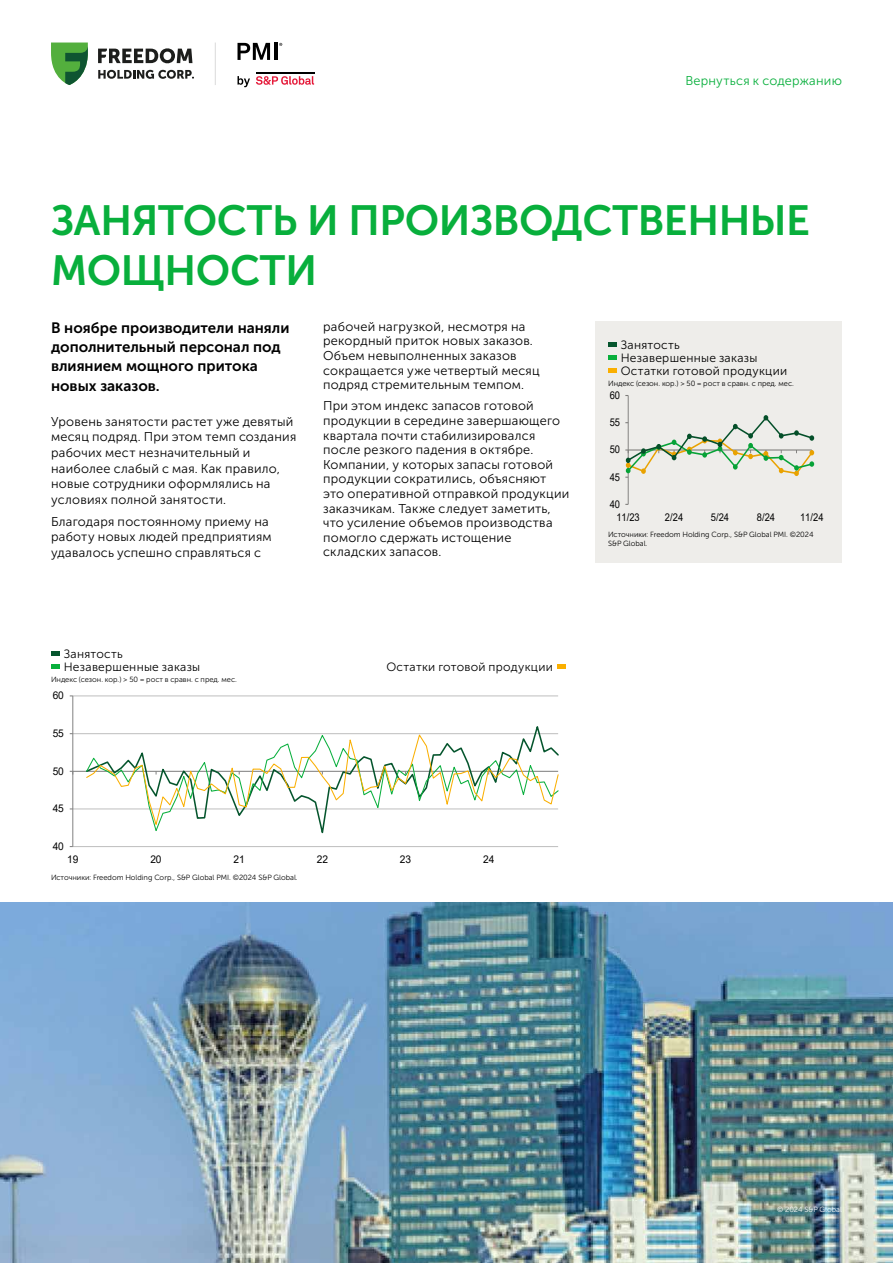
<style>
.page{position:relative;width:893px;height:1263px;background:#fff}
.page>*{position:absolute;margin:0;border:0;box-sizing:border-box;transform-origin:0 0}
.t1{font:42px/50.4px "Museo Sans Cyrl 700";letter-spacing:-.01em;color:#08af3c}
.t2{font:15px/19.4px "Museo Sans Cyrl 700";color:#000}
.t3{font:12.75px/14.5px "Museo Sans Cyrl 300";letter-spacing:.02em;color:#000}
.t4{font:12.75px "Museo Sans Cyrl 300";letter-spacing:.02em;color:#08af3c}
.t5{font:12px "Museo Sans Cyrl 300";letter-spacing:.02em;color:#000}
.t6{font:10.65px "Arial";color:#000;scale:.87 1}
.t7{font:10.65px "Arial";color:#000;scale:.96 1}
.t8{font:7.5px/9px "Museo Sans Cyrl 300";color:#000}
.t9{font:7.5px "Museo Sans Cyrl 300";color:#fff}
</style>
<div class="page">
<svg style="left:237px;top:76px;width:13px;height:11px"></svg>
<svg style="left:256px;top:76px;width:58px;height:9px"></svg>
<hr style="left:256px;top:72px;width:58px;height:2px;background:#000">
<svg style="left:237px;top:43px;width:33px;height:17px"></svg>
<hr style="left:274px;top:43px;width:3px;height:17px;background:#000">
<svg style="left:98px;top:48px;width:96px;height:31px"></svg>
<svg style="left:51px;top:43px;width:37px;height:42px"></svg>
<hr style="left:215px;top:43px;width:1px;height:42px;background:#dadada">
<hr style="left:73px;top:846px;width:485px;height:1px;background:#bfbfbf">
<hr style="left:73px;top:809px;width:485px;height:1px;background:#bfbfbf">
<hr style="left:73px;top:733px;width:485px;height:1px;background:#bfbfbf">
<hr style="left:73px;top:696px;width:485px;height:1px;background:#bfbfbf">
<hr style="left:72px;top:696px;width:1px;height:150px;background:#7f7f7f">
<hr style="left:73px;top:771px;width:485px;height:1px;background:#7f7f7f">
<svg style="left:85px;top:732px;width:474px;height:96px"></svg>
<svg style="left:51px;top:652px;width:9px;height:4px"></svg>
<div style="left:557px;top:664px;width:9px;height:5px;background:#faaf00"></div>
<div style="left:595px;top:321px;width:247px;height:242px;background:#eeedea"></div>
<hr style="left:628px;top:395px;width:1px;height:109px;background:#868686">
<svg style="left:625px;top:415px;width:189px;height:63px"></svg>
<svg style="left:608px;top:343px;width:9px;height:4px"></svg>
<div style="left:608px;top:355px;width:9px;height:5px;background:#08af3c"></div>
<svg style="left:608px;top:368px;width:9px;height:4px"></svg>
<div style="left:51px;top:664px;width:9px;height:5px;background:#08af3c"></div>
<img style="left:0;top:902px;width:893px;height:361px">
<p class="t4" style="left:685px;top:74px;width:158px">Вернуться к содержанию</p>
<h1 class="t1" style="left:51px;top:195px;width:761px">ЗАНЯТОСТЬ И ПРОИЗВОДСТВЕННЫЕ<br>МОЩНОСТИ</h1>
<p class="t2" style="left:51px;top:318px;width:240px">В ноябре производители наняли дополнительный персонал под влиянием мощного притока новых заказов.</p>
<p class="t3" style="left:51px;top:414px;width:247px;line-height:15.6px">Уровень занятости растет уже девятый месяц подряд. При этом темп создания рабочих мест незначительный и наиболее слабый с мая. Как правило, новые сотрудники оформлялись на условиях полной занятости.</p>
<p class="t3" style="left:51px;top:514px;width:222px;line-height:15.6px">Благодаря постоянному приему на работу новых людей предприятиям удавалось успешно справляться с</p>
<p class="t3" style="left:323px;top:319px;width:218px">рабочей нагрузкой, несмотря на рекордный приток новых заказов.<br>Объем невыполненных заказов сокращается уже четвертый месяц подряд стремительным темпом.</p>
<p class="t3" style="left:323px;top:399px;width:248px">При этом индекс запасов готовой продукции в середине завершающего квартала почти стабилизировался после резкого падения в октябре.<br>Компании, у которых запасы готовой продукции сократились, объясняют это оперативной отправкой продукции заказчикам. Также следует заметить, что усиление объемов производства помогло сдержать истощение складских запасов.</p>
<p class="t5" style="left:64px;top:648px;width:61px">Занятость</p>
<p class="t5" style="left:64px;top:660px;width:138px">Незавершенные заказы</p>
<p class="t8" style="left:51px;top:675px;width:187px">Индекс (сезон. кор.) &gt; 50 = рост в сравн. с пред. мес.</p>
<p class="t7" style="left:53px;top:688px;width:13px">60</p>
<p class="t7" style="left:53px;top:726px;width:13px">55</p>
<p class="t7" style="left:53px;top:763px;width:13px">50</p>
<p class="t7" style="left:53px;top:801px;width:13px">45</p>
<p class="t7" style="left:53px;top:839px;width:13px">40</p>
<p class="t5" style="left:386px;top:660px;width:168px">Остатки готовой продукции</p>
<p class="t7" style="left:67px;top:851px;width:13px">19</p>
<p class="t7" style="left:150px;top:851px;width:13px">20</p>
<p class="t7" style="left:234px;top:851px;width:13px">21</p>
<p class="t7" style="left:317px;top:851px;width:13px">22</p>
<p class="t7" style="left:400px;top:851px;width:13px">23</p>
<p class="t7" style="left:483px;top:851px;width:13px">24</p>
<p class="t8" style="left:51px;top:873px;width:248px">Источники: Freedom Holding Corp., S&amp;P Global PMI. ©2024 S&amp;P Global.</p>
<p class="t5" style="left:621px;top:339px;width:61px">Занятость</p>
<p class="t5" style="left:621px;top:351px;width:138px">Незавершенные заказы</p>
<p class="t8" style="left:608px;top:379px;width:187px">Индекс (сезон. кор.) &gt; 50 = рост в сравн. с пред. мес.</p>
<p class="t5" style="left:621px;top:364px;width:168px">Остатки готовой продукции</p>
<p class="t6" style="left:610px;top:388px;width:13px">60</p>
<p class="t6" style="left:610px;top:415px;width:13px">55</p>
<p class="t6" style="left:610px;top:442px;width:13px">50</p>
<p class="t6" style="left:610px;top:469px;width:13px">45</p>
<p class="t6" style="left:610px;top:497px;width:13px">40</p>
<p class="t6" style="left:616px;top:509px;width:28px">11/23</p>
<p class="t6" style="left:665px;top:509px;width:22px">2/24</p>
<p class="t6" style="left:711px;top:509px;width:22px">5/24</p>
<p class="t6" style="left:757px;top:509px;width:22px">8/24</p>
<p class="t6" style="left:800px;top:509px;width:28px">11/24</p>
<p class="t8" style="left:608px;top:530px;width:207px">Источники: Freedom Holding Corp., S&amp;P Global PMI. ©2024<br>S&amp;P Global.</p>
<p class="t9" style="left:777px;top:1205px;width:66px">© 2024 S&amp;P Global</p>
</div>
